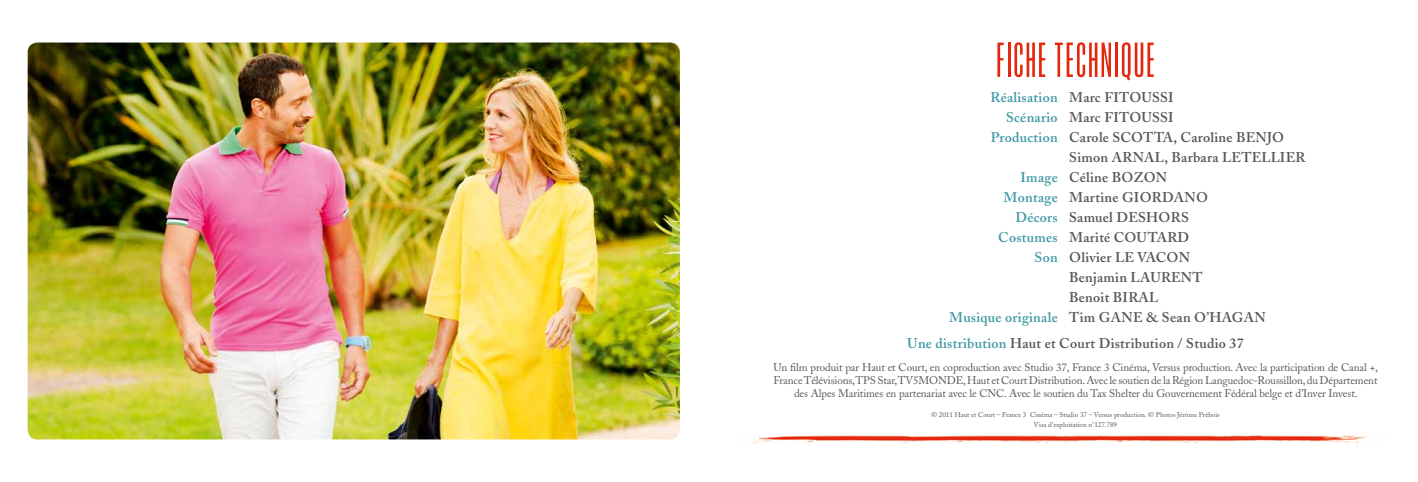
<style>
.page{position:relative;width:1418px;height:482px;background:#fff}
.page>*{position:absolute;margin:0;border:0;box-sizing:border-box;transform-origin:0 0}
.t1{font:51.6px "Bee Three";letter-spacing:.04em;color:#e5270e}
.t2{font:600 14px/20px "Adobe Caslon";letter-spacing:.02em;color:#565656}
.t3{font:600 14px/20px "Adobe Caslon";letter-spacing:.02em;color:#4099a5;text-align:right}
.t4{font:11px/13px "Adobe Caslon";letter-spacing:-.01em;color:#565656}
.t5{font:7px/10px "Adobe Caslon";color:#565656;text-align:center}
.s1{color:#4099a5}
</style>
<div class="page">
<img style="left:751px;top:435px;width:618px;height:9px">
<img style="left:28px;top:43px;width:652px;height:396px">
<h1 class="t1" style="left:996px;top:25px;width:158px">FICHE TECHNIQUE</h1>
<p class="t3" style="left:990px;top:88px;width:69px">Réalisation<br>Scénario<br>Production</p>
<p class="t3" style="left:998px;top:168px;width:61px">Image<br>Montage<br>Décors<br>Costumes<br>Son</p>
<p class="t2" style="left:1069px;top:88px;width:74px">Marc Fitoussi<br>Marc Fitoussi<br>Carole Scotta</p>
<p class="t2" style="left:1173px;top:128px;width:83px">, Caroline Benjo</p>
<p class="t2" style="left:1069px;top:148px;width:65px">Simon Arnal</p>
<p class="t2" style="left:1164px;top:148px;width:78px">, Barbara Letellier</p>
<p class="t2" style="left:1069px;top:168px;width:110px">Céline Bozon<br>Martine Giordano<br>Samuel Deshors<br>Marité Coutard<br>Olivier Le Vacon<br>Benjamin Laurent<br>Benoit Biral<br>Tim Gane</p>
<p class="t2" style="left:907px;top:305px;width:338px;line-height:25.3px;text-indent:239px">&amp; Sean O’Hagan<br><span class="s1">Une distribution</span> Haut et Court Distribution / Studio 37</p>
<p class="t4" style="left:773px;top:360px;width:606px">Un film produit par Haut et Court, en coproduction avec Studio 37, France 3 Cinéma, Versus production. Avec la participation de Canal +,<br>France Télévisions, TPS Star, TV5MONDE</p>
<p class="t3" style="left:949px;top:308px;width:110px">Musique originale</p>
<p class="t4" style="left:794px;top:373px;width:585px;text-indent:169px">, Haut et Court Distribution. Avec le soutien de la Région Languedoc-Roussillon, du Département des Alpes Maritimes en partenariat avec le CNC. Avec le soutien du Tax Shelter du Gouvernement Fédéral belge et d’Inver Invest.</p>
<p class="t5" style="left:931px;top:409px;width:290px">© 2011 Haut et Court – France 3 Cinéma – Studio 37 – Versus production. © Photos Jérôme Prébois<br>Visa d’exploitation n°127.789</p>
</div>
